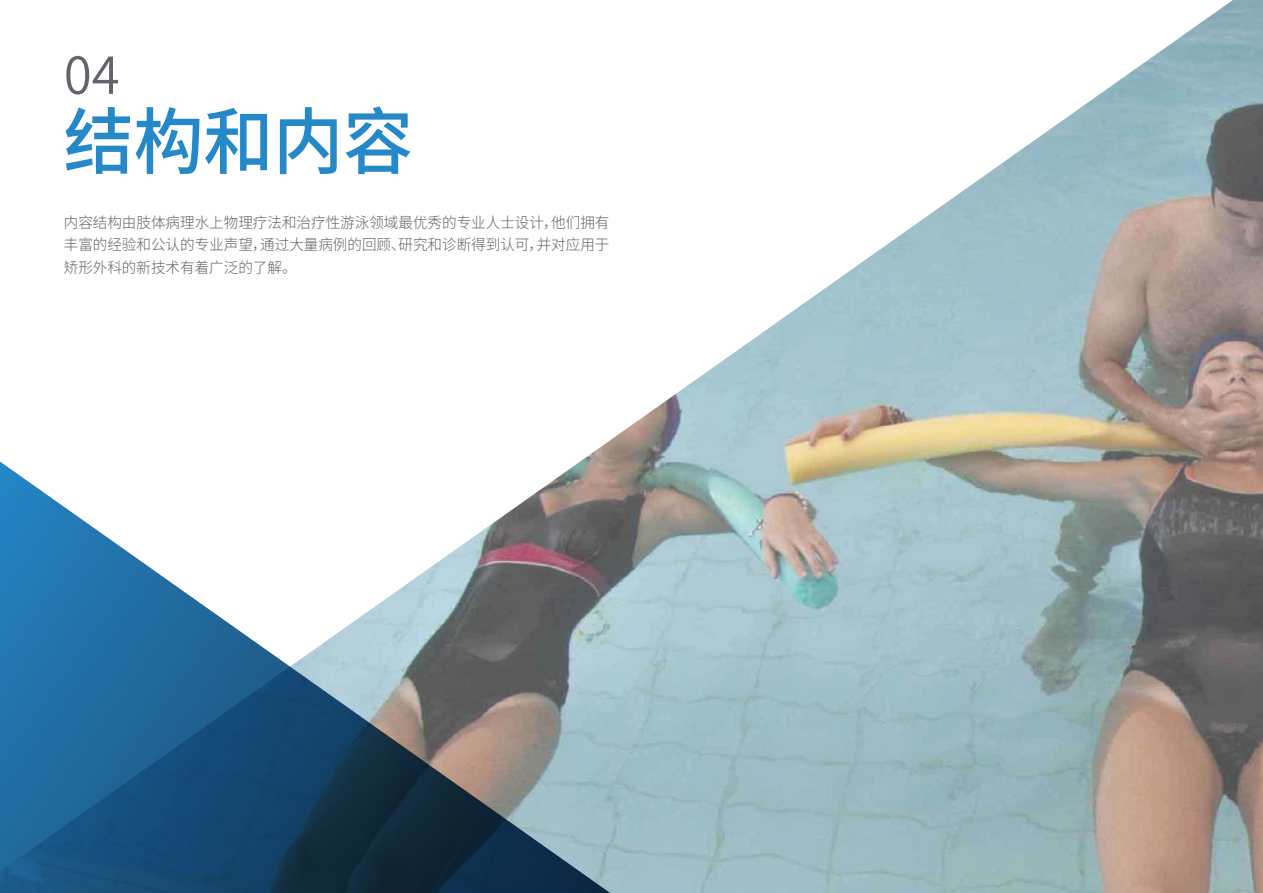
<style>
.page{position:relative;width:1263px;height:893px;background:#fff}
.page>*{position:absolute;margin:0;border:0;box-sizing:border-box;transform-origin:0 0}
.t1{font:500 72px "Source Han Sans CN";color:#2488c9}
.t2{font:52.5px "Source Han Sans CN";color:#61646a}
.t3{font:300 15px/22.5px "Source Han Sans CN";color:#61646a;text-align:justify}
</style>
<div class="page">
<img style="left:602px;top:0;width:661px;height:893px">
<svg style="left:0;top:446px;width:640px;height:447px"></svg>
<h2 class="t2" style="left:64px;top:45px;width:57px">04</h2>
<h1 class="t1" style="left:64px;top:101px;width:351px">结构和内容</h1>
<p class="t3" style="left:64px;top:211px;width:547px">内容结构由肢体病理水上物理疗法和治疗性游泳领域最优秀的专业人士设计，他们拥有丰富的经验和公认的专业声望，通过大量病例的回顾、研究和诊断得到认可，并对应用于矫形外科的新技术有着广泛的了解。</p>
</div>
